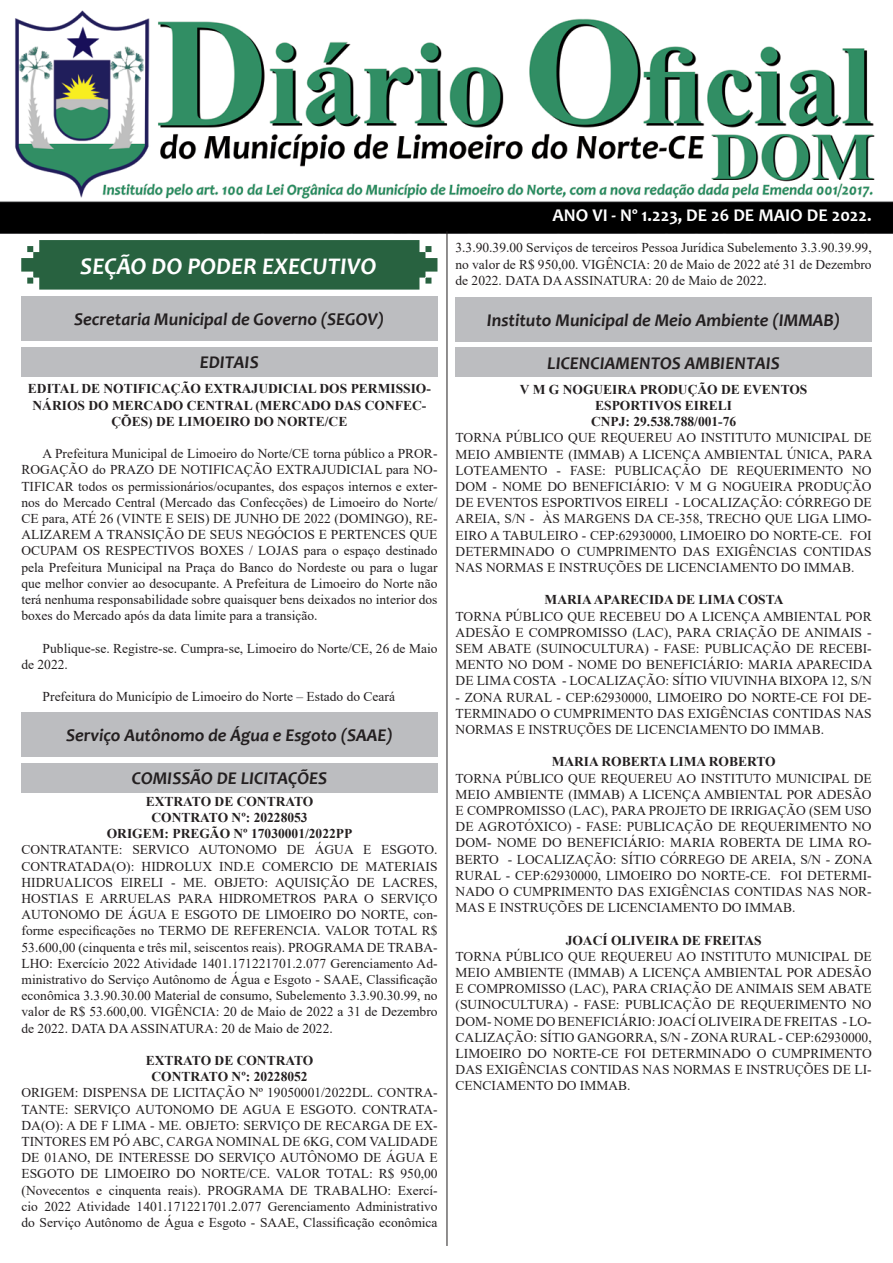
<style>
.page{position:relative;width:893px;height:1263px;background:#fff}
.page>*{position:absolute;margin:0;border:0;box-sizing:border-box;transform-origin:0 0}
.t1{font:italic 700 24px "Candara";color:#fff}
.t2{font:italic 700 18px "Candara";color:#231f20}
.t3{font:700 18px "Candara";color:#fff}
.t4{font:13.5px/16.2px "Times New Roman";color:#231f20;text-align:justify}
.t5{font:700 13.5px/16.2px "Times New Roman";color:#231f20;text-align:center}
</style>
<div class="page">
<img style="left:0;top:10px;width:893px;height:224px">
<svg style="left:21px;top:240px;width:416px;height:50px;background:#346a4a"></svg>
<hr style="left:447px;top:231px;width:1px;height:1015px;background:#231f20">
<div style="left:21px;top:297px;width:416px;height:44px;background:#bcbdc0"></div>
<div style="left:21px;top:347px;width:416px;height:30px;background:#bcbdc0"></div>
<div style="left:21px;top:712px;width:417px;height:45px;background:#bcbdc0"></div>
<div style="left:21px;top:763px;width:417px;height:29px;background:#bcbdc0"></div>
<div style="left:455px;top:297px;width:417px;height:44px;background:#bcbdc0"></div>
<div style="left:455px;top:348px;width:417px;height:29px;background:#bcbdc0"></div>
<p class="t1" style="left:80px;top:251px;width:298px">SEÇÃO DO PODER EXECUTIVO</p>
<p class="t2" style="left:74px;top:308px;width:312px">Secretaria Municipal de Governo (SEGOV)</p>
<p class="t2" style="left:200px;top:351px;width:60px">EDITAIS</p>
<p class="t5" style="left:28px;top:380px;width:404px">EDITAL DE NOTIFICAÇÃO EXTRAJUDICIAL DOS PERMISSIO-<br>NÁRIOS DO MERCADO CENTRAL (MERCADO DAS CONFEC-<br>ÇÕES) DE LIMOEIRO DO NORTE/CE</p>
<p class="t4" style="left:21px;top:445px;width:418px;text-indent:21px">A Prefeitura Municipal de Limoeiro do Norte/CE torna público a PROR-ROGAÇÃO do PRAZO DE NOTIFICAÇÃO EXTRAJUDICIAL para NO-TIFICAR todos os permissionários/ocupantes, dos espaços internos e exter&shy;nos do Mercado Central (Mercado das Confecções) de Limoeiro do Norte/ CE para, ATÉ 26 (VINTE E SEIS) DE JUNHO DE 2022 (DOMINGO), RE-ALIZAREM A TRANSIÇÃO DE SEUS NEGÓCIOS E PERTENCES QUE OCUPAM OS RESPECTIVOS BOXES / LOJAS para o espaço destinado pela Prefeitura Municipal na Praça do Banco do Nordeste ou para o lugar que melhor convier ao desocupante. A Prefeitura de Limoeiro do Norte não terá nenhuma responsabilidade sobre quaisquer bens deixados no interior dos boxes do Mercado após da data limite para a transição.</p>
<p class="t4" style="left:21px;top:640px;width:418px;text-indent:21px">Publique-se. Registre-se. Cumpra-se, Limoeiro do Norte/CE, 26 de Maio de 2022.</p>
<p class="t4" style="left:43px;top:688px;width:354px">Prefeitura do Município de Limoeiro do Norte – Estado do Ceará</p>
<p class="t2" style="left:66px;top:724px;width:328px">Serviço Autônomo de Água e Esgoto (SAAE)</p>
<p class="t2" style="left:132px;top:767px;width:197px">COMISSÃO DE LICITAÇÕES</p>
<p class="t5" style="left:146px;top:793px;width:169px">EXTRATO DE CONTRATO</p>
<p class="t5" style="left:151px;top:809px;width:158px">CONTRATO Nº: 20228053</p>
<p class="t5" style="left:107px;top:825px;width:247px">ORIGEM: PREGÃO Nº 17030001/2022PP</p>
<p class="t4" style="left:22px;top:841px;width:418px">CONTRATANTE: SERVICO AUTONOMO DE ÁGUA E ESGOTO.<br>CONTRATADA(O): HIDROLUX IND.E COMERCIO DE MATERIAIS HIDRUALICOS EIRELI - ME. OBJETO: AQUISIÇÃO DE LACRES, HOSTIAS E ARRUELAS PARA HIDROMETROS PARA O SERVIÇO AUTONOMO DE ÁGUA E ESGOTO DE LIMOEIRO DO NORTE, con&shy;forme especificações no TERMO DE REFERENCIA. VALOR TOTAL R$ 53.600,00 (cinquenta e três mil, seiscentos reais). PROGRAMA DE TRABA-LHO: Exercício 2022 Atividade 1401.171221701.2.077 Gerenciamento Ad&shy;ministrativo do Serviço Autônomo de Água e Esgoto - SAAE, Classificação econômica 3.3.90.30.00 Material de consumo, Subelemento 3.3.90.30.99, no valor de R$ 53.600,00. VIGÊNCIA: 20 de Maio de 2022 a 31 de Dezembro de 2022. DATA DA ASSINATURA: 20 de Maio de 2022.</p>
<p class="t5" style="left:146px;top:1052px;width:169px">EXTRATO DE CONTRATO</p>
<p class="t5" style="left:151px;top:1068px;width:158px">CONTRATO Nº: 20228052</p>
<p class="t4" style="left:22px;top:1084px;width:418px">ORIGEM: DISPENSA DE LICITAÇÃO Nº 19050001/2022DL. CONTRA-TANTE: SERVIÇO AUTONOMO DE AGUA E ESGOTO. CONTRATA-DA(O): A DE F LIMA - ME. OBJETO: SERVIÇO DE RECARGA DE EX-TINTORES EM PÓ ABC, CARGA NOMINAL DE 6KG, COM VALIDADE DE 01ANO, DE INTERESSE DO SERVIÇO AUTÔNOMO DE ÁGUA E ESGOTO DE LIMOEIRO DO NORTE/CE. VALOR TOTAL: R$ 950,00 (Novecentos e cinquenta reais). PROGRAMA DE TRABALHO: Exercí&shy;cio 2022 Atividade 1401.171221701.2.077 Gerenciamento Administrativo do Serviço Autônomo de Água e Esgoto - SAAE, Classificação econômica</p>
<p class="t3" style="left:553px;top:204px;width:321px">ANO VI - Nº 1.223, DE 26 DE MAIO DE 2022.</p>
<p class="t4" style="left:455px;top:239px;width:418px">3.3.90.39.00 Serviços de terceiros Pessoa Jurídica Subelemento 3.3.90.39.99, no valor de R$ 950,00. VIGÊNCIA: 20 de Maio de 2022 até 31 de Dezembro de 2022. DATA DA ASSINATURA: 20 de Maio de 2022.</p>
<p class="t2" style="left:487px;top:309px;width:355px">Instituto Municipal de Meio Ambiente (IMMAB)</p>
<p class="t2" style="left:547px;top:352px;width:234px">LICENCIAMENTOS AMBIENTAIS</p>
<p class="t5" style="left:520px;top:381px;width:289px">V M G NOGUEIRA PRODUÇÃO DE EVENTOS</p>
<p class="t5" style="left:595px;top:397px;width:138px">ESPORTIVOS EIRELI</p>
<p class="t5" style="left:591px;top:413px;width:147px">CNPJ: 29.538.788/001-76</p>
<p class="t4" style="left:456px;top:429px;width:418px">TORNA PÚBLICO QUE REQUEREU AO INSTITUTO MUNICIPAL DE MEIO AMBIENTE (IMMAB) A LICENÇA AMBIENTAL ÚNICA, PARA LOTEAMENTO - FASE: PUBLICAÇÃO DE REQUERIMENTO NO DOM - NOME DO BENEFICIÁRIO: V M G NOGUEIRA PRODUÇÃO DE EVENTOS ESPORTIVOS EIRELI - LOCALIZAÇÃO: CÓRREGO DE AREIA, S/N - ÀS MARGENS DA CE-358, TRECHO QUE LIGA LIMO-EIRO A TABULEIRO - CEP:62930000, LIMOEIRO DO NORTE-CE. FOI DETERMINADO O CUMPRIMENTO DAS EXIGÊNCIAS CONTIDAS NAS NORMAS E INSTRUÇÕES DE LICENCIAMENTO DO IMMAB.</p>
<p class="t5" style="left:545px;top:591px;width:240px">MARIA APARECIDA DE LIMA COSTA</p>
<p class="t4" style="left:456px;top:607px;width:418px">TORNA PÚBLICO QUE RECEBEU DO A LICENÇA AMBIENTAL POR ADESÃO E COMPROMISSO (LAC), PARA CRIAÇÃO DE ANIMAIS - SEM ABATE (SUINOCULTURA) - FASE: PUBLICAÇÃO DE RECEBI-MENTO NO DOM - NOME DO BENEFICIÁRIO: MARIA APARECIDA DE LIMA COSTA - LOCALIZAÇÃO: SÍTIO VIUVINHA BIXOPA 12, S/N</p>
<p class="t4" style="left:456px;top:688px;width:418px">- ZONA RURAL - CEP:62930000, LIMOEIRO DO NORTE-CE FOI DE-TERMINADO O CUMPRIMENTO DAS EXIGÊNCIAS CONTIDAS NAS NORMAS E INSTRUÇÕES DE LICENCIAMENTO DO IMMAB.</p>
<p class="t5" style="left:552px;top:753px;width:225px">MARIA ROBERTA LIMA ROBERTO</p>
<p class="t4" style="left:456px;top:769px;width:418px">TORNA PÚBLICO QUE REQUEREU AO INSTITUTO MUNICIPAL DE MEIO AMBIENTE (IMMAB) A LICENÇA AMBIENTAL POR ADESÃO E COMPROMISSO (LAC), PARA PROJETO DE IRRIGAÇÃO (SEM USO DE AGROTÓXICO) - FASE: PUBLICAÇÃO DE REQUERIMENTO NO DOM- NOME DO BENEFICIÁRIO: MARIA ROBERTA DE LIMA RO-BERTO - LOCALIZAÇÃO: SÍTIO CÓRREGO DE AREIA, S/N - ZONA RURAL - CEP:62930000, LIMOEIRO DO NORTE-CE. FOI DETERMI-NADO O CUMPRIMENTO DAS EXIGÊNCIAS CONTIDAS NAS NOR-MAS E INSTRUÇÕES DE LICENCIAMENTO DO IMMAB.</p>
<p class="t5" style="left:566px;top:932px;width:197px">JOACÍ OLIVEIRA DE FREITAS</p>
<p class="t4" style="left:456px;top:948px;width:418px">TORNA PÚBLICO QUE REQUEREU AO INSTITUTO MUNICIPAL DE MEIO AMBIENTE (IMMAB) A LICENÇA AMBIENTAL POR ADESÃO E COMPROMISSO (LAC), PARA CRIAÇÃO DE ANIMAIS SEM ABATE (SUINOCULTURA) - FASE: PUBLICAÇÃO DE REQUERIMENTO NO DOM- NOME DO BENEFICIÁRIO: JOACÍ OLIVEIRA DE FREITAS - LO-CALIZAÇÃO: SÍTIO GANGORRA, S/N - ZONA RURAL - CEP:62930000, LIMOEIRO DO NORTE-CE FOI DETERMINADO O CUMPRIMENTO DAS EXIGÊNCIAS CONTIDAS NAS NORMAS E INSTRUÇÕES DE LI-CENCIAMENTO DO IMMAB.</p>
</div>
